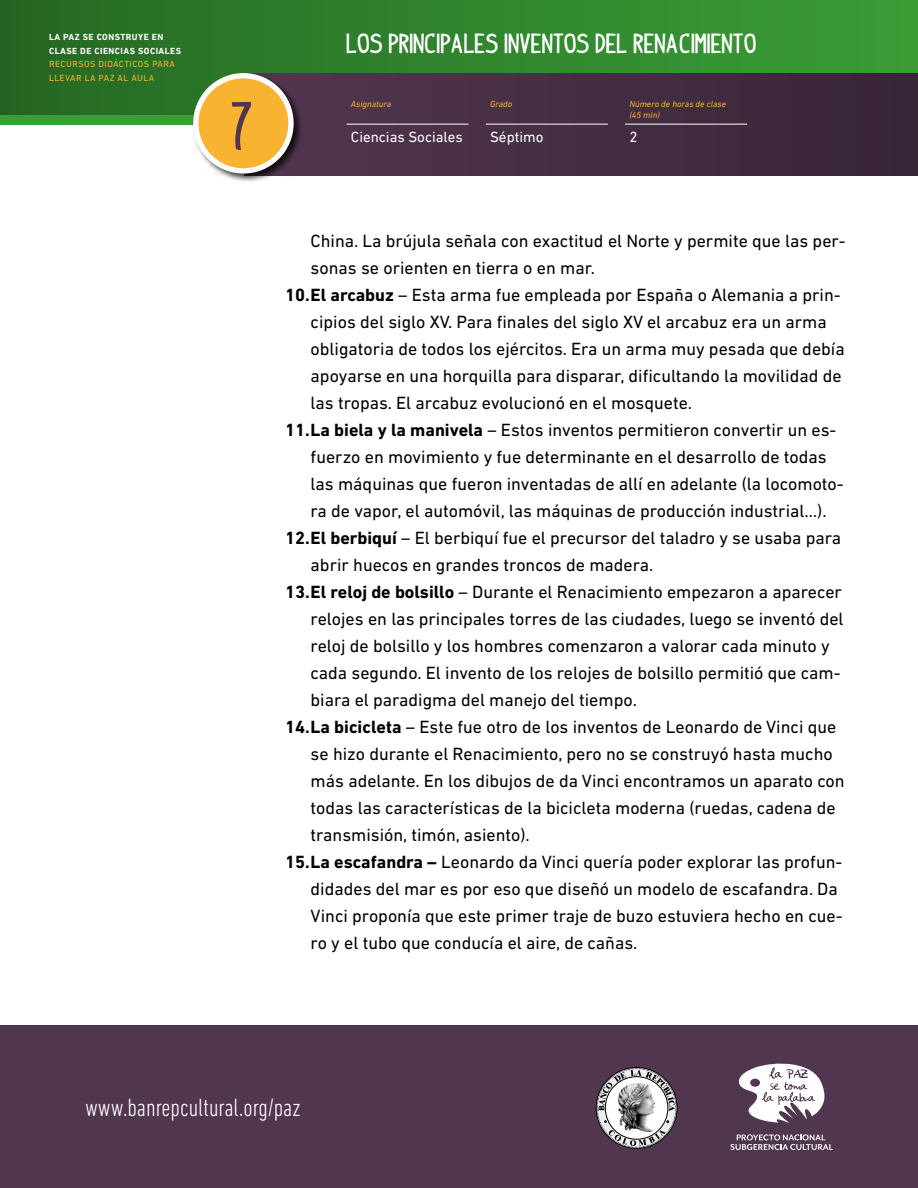
<style>
.page{position:relative;width:918px;height:1188px;background:#fff}
.page>*{position:absolute;margin:0;border:0;box-sizing:border-box;transform-origin:0 0}
.t1{font:700 51.9px "indypimp";color:#51364f}
.t2{font:300 condensed 25.35px "DIN Next LT Pro";color:#fff}
.t3{font:700 21.3px "indypimp";color:#fff}
.t4{font:18px/27px "DIN Next LT Pro";color:#000}
.t5{font:15px "DIN Next LT Pro";color:#fff}
.t6{font:italic 9px/10.8px "DIN Next LT Pro";color:#f8b330}
.t7{font:700 9px/13.5px "DIN Next LT Pro";letter-spacing:.05em;color:#fff}
.t8{font:9px/13.5px "DIN Next LT Pro";letter-spacing:.05em;color:#f8b330}
.s1{font-weight:700}
</style>
<div class="page">
<div style="left:0;top:0;width:918px;height:115px;background:linear-gradient(to right,#266823,#3a9f36)"></div>
<div style="left:243px;top:73px;width:675px;height:102px;background:#442d42"></div>
<hr style="left:347px;top:124px;width:122px;height:1px;background:#fff">
<hr style="left:486px;top:124px;width:122px;height:1px;background:#fff">
<hr style="left:625px;top:124px;width:122px;height:1px;background:#fff">
<div style="left:192px;top:71px;width:111px;height:112px;background:#000;opacity:.75"></div>
<div style="left:196px;top:76px;width:95px;height:95px;background:#f8b330;border-radius:50%"></div>
<div style="left:193px;top:73px;width:101px;height:101px;border:5px solid #fff;border-radius:50%"></div>
<div style="left:0;top:1026px;width:918px;height:162px;background:#51364f"></div>
<svg style="left:730px;top:1134px;width:103px;height:16px"></svg>
<svg style="left:738px;top:1063px;width:87px;height:60px"></svg>
<svg style="left:596px;top:1067px;width:82px;height:82px"></svg>
<img style="left:618px;top:1083px;width:37px;height:49px">
<p class="t7" style="left:49px;top:31px;width:134px">LA PAZ SE CONSTRUYE EN<br>CLASE DE CIENCIAS SOCIALES</p>
<p class="t8" style="left:49px;top:58px;width:127px">RECURSOS DIDÁCTICOS PARA<br>LLEVAR LA PAZ AL AULA</p>
<h1 class="t1" style="left:232px;top:102px;width:25px">7</h1>
<p class="t3" style="left:347px;top:33px;width:411px">LOS PRINCIPALES INVENTOS DEL RENACIMIENTO</p>
<p class="t6" style="left:351px;top:99px;width:42px">Asignatura</p>
<p class="t5" style="left:351px;top:128px;width:113px">Ciencias Sociales</p>
<p class="t6" style="left:490px;top:99px;width:24px">Grado</p>
<p class="t5" style="left:490px;top:128px;width:55px">Séptimo</p>
<p class="t6" style="left:629px;top:99px;width:98px">Número de horas de clase (45 min)</p>
<p class="t5" style="left:629px;top:128px;width:10px">2</p>
<p class="t4" style="left:311px;top:228px;width:536px">China. La brújula señala con exactitud el Norte y permite que las per&shy;sonas se orienten en tierra o en mar.</p>
<p class="t4" style="left:311px;top:282px;width:536px;text-indent:-26px"><span class="s1">10.El arcabuz</span> – Esta arma fue empleada por España o Alemania a prin&shy;cipios del siglo XV. Para finales del siglo XV el arcabuz era un arma obligatoria de todos los ejércitos. Era un arma muy pesada que debía apoyarse en una horquilla para disparar, dificultando la movilidad de las tropas. El arcabuz evolucionó en el mosquete.</p>
<p class="t4" style="left:311px;top:417px;width:535px;text-indent:-26px"><span class="s1">11.La biela y la manivela</span> – Estos inventos permitieron convertir un es&shy;fuerzo en movimiento y fue determinante en el desarrollo de todas las máquinas que fueron inventadas de allí en adelante (la locomoto&shy;ra de vapor, el automóvil, las máquinas de producción industrial…).</p>
<p class="t4" style="left:311px;top:525px;width:532px;text-indent:-26px"><span class="s1">12.El berbiquí</span> – El berbiquí fue el precursor del taladro y se usaba para abrir huecos en grandes troncos de madera.</p>
<p class="t4" style="left:311px;top:579px;width:534px;text-indent:-26px"><span class="s1">13.El reloj de bolsillo</span> – Durante el Renacimiento empezaron a aparecer relojes en las principales torres de las ciudades, luego se inventó del reloj de bolsillo y los hombres comenzaron a valorar cada minuto y cada segundo. El invento de los relojes de bolsillo permitió que cam&shy;biara el paradigma del manejo del tiempo.</p>
<p class="t4" style="left:311px;top:714px;width:536px;text-indent:-26px"><span class="s1">14.La bicicleta</span> – Este fue otro de los inventos de Leonardo de Vinci que se hizo durante el Renacimiento, pero no se construyó hasta mucho más adelante. En los dibujos de da Vinci encontramos un aparato con todas las características de la bicicleta moderna (ruedas, cadena de transmisión, timón, asiento).</p>
<p class="t4" style="left:311px;top:849px;width:533px;text-indent:-26px"><span class="s1">15.La escafandra –</span> Leonardo da Vinci quería poder explorar las profun&shy;didades del mar es por eso que diseñó un modelo de escafandra. Da Vinci proponía que este primer traje de buzo estuviera hecho en cue&shy;ro y el tubo que conducía el aire, de cañas.</p>
<p class="t2" style="left:85px;top:1093px;width:217px">www.banrepcultural.org/paz</p>
</div>
